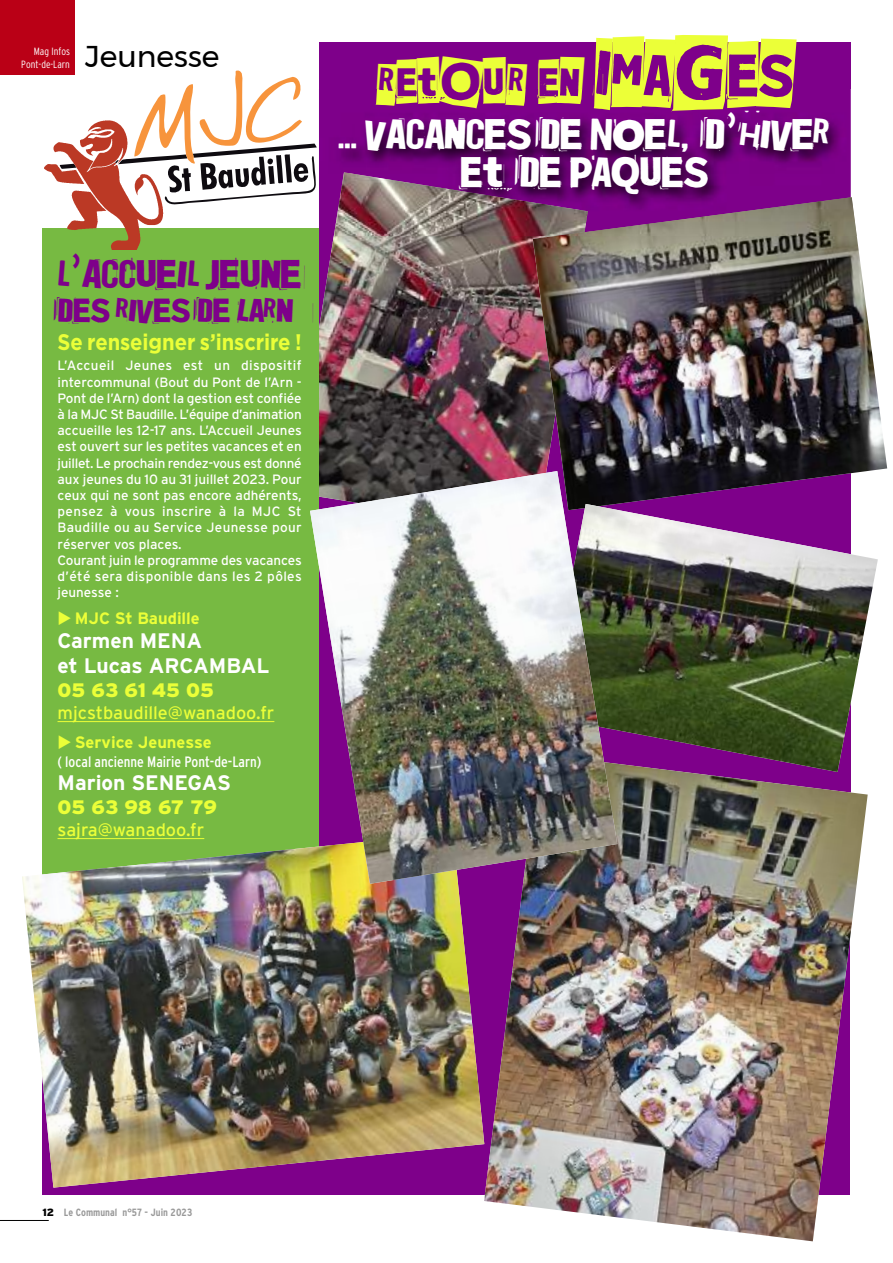
<style>
.page{position:relative;width:893px;height:1263px;background:#fff}
.page>*{position:absolute;margin:0;border:0;box-sizing:border-box;transform-origin:0 0}
.t1{font:48px/37.5px "Jadefedga 08";color:#fff;text-align:center}
.t2{font:45px "Jadefedga 08";color:#7e008a}
.t3{font:44.55px "Jadefedgah 80";color:#ebff38}
.t4{font:37.5px "Jadefedga 08";color:#7e008a}
.t5{font:30px "Montserrat";color:#000}
.t6{font:700 22.5px "Gotham";letter-spacing:-.005em;color:#ebff38;scale:.9 1}
.t7{font:700 21px/25.2px "Interstate";color:#fff}
.t8{font:900 19.5px "Interstate";letter-spacing:-.005em;color:#ebff38}
.t9{font:18px "Interstate";color:#ebff38}
.t10{font:700 16.5px "Interstate";color:#ebff38}
.t11{font:condensed 15px "Interstate";color:#fff}
.t12{font:13.5px/16.2px "Interstate";letter-spacing:-.005em;color:#fff}
.t13{font:700 condensed 10.5px "Interstate";color:#999}
.t14{font:300 condensed 10.5px/13.5px "Interstate";color:#fff;text-align:right}
.s1{font-size:66.75px}
.s2{font-size:44.7px}
.s3{font-weight:900;font-stretch:normal;color:#000}
</style>
<div class="page">
<div style="left:319px;top:43px;width:531px;height:837px;background:#7e008a"></div>
<img style="left:484px;top:772px;width:384px;height:469px">
<hr style="left:0;top:1220px;width:49px;height:1px;background:#000">
<div style="left:0;top:0;width:74px;height:74px;background:#ba0016"></div>
<img style="left:319px;top:236px;width:214px;height:235px">
<img style="left:533px;top:236px;width:354px;height:268px">
<img style="left:617px;top:504px;width:261px;height:268px">
<img style="left:333px;top:89px;width:518px;height:147px">
<img style="left:375px;top:89px;width:61px;height:17px">
<img style="left:593px;top:89px;width:129px;height:21px">
<img style="left:334px;top:172px;width:254px;height:64px">
<img style="left:555px;top:197px;width:302px;height:39px">
<div style="left:43px;top:228px;width:276px;height:680px;background:#77ba42"></div>
<svg style="left:44px;top:71px;width:273px;height:179px"></svg>
<hr style="left:58px;top:721px;width:216px;height:1px;background:#ebff38">
<img style="left:22px;top:833px;width:462px;height:354px">
<img style="left:310px;top:471px;width:307px;height:413px">
<p class="t14" style="left:21px;top:45px;width:50px">Mag Infos<br>Pont-de-Larn</p>
<h3 class="t5" style="left:85px;top:38px;width:136px">Jeunesse</h3>
<h3 class="t3" style="left:377px;top:56px;width:420px">RETOUR EN<span class="s1">IMAGES</span></h3>
<h1 class="t1" style="left:339px;top:114px;width:493px"><span class="s2">...</span> VACANCES DE NOEL, D’HIVER<br>ET DE PAQUES</h1>
<h2 class="t2" style="left:58px;top:247px;width:270px">L’ACCUEILJEUNE</h2>
<h3 class="t4" style="left:58px;top:288px;width:275px">DES RIVES DE LARN</h3>
<h3 class="t6" style="left:58px;top:329px;width:273px">Se renseigner s’inscrire !</h3>
<p class="t12" style="left:58px;top:358px;width:246px">L’Accueil Jeunes est un dispositif intercommunal (Bout du Pont de l’Arn - Pont de l’Arn) dont la gestion est confiée à la MJC St Baudille. L’équipe d’animation accueille les 12-17 ans. L’Accueil Jeunes est ouvert sur les petites vacances et en juillet. Le prochain rendez-vous est donné aux jeunes du 10 au 31 juillet 2023. Pour ceux qui ne sont pas encore adhérents, pensez à vous inscrire à la MJC St Baudille ou au Service Jeunesse pour réserver vos places.<br>Courant juin le programme des vacances d’été sera disponible dans les 2 pôles jeunesse :</p>
<p class="t10" style="left:58px;top:609px;width:144px">◆ MJC St Baudille</p>
<h3 class="t7" style="left:58px;top:628px;width:214px">Carmen MENA<br>et Lucas ARCAMBAL</h3>
<h3 class="t8" style="left:58px;top:679px;width:158px">05 63 61 45 05</h3>
<h3 class="t9" style="left:58px;top:702px;width:218px">mjcstbaudille@wanadoo.fr</h3>
<p class="t10" style="left:58px;top:733px;width:156px">◆ Service Jeunesse</p>
<p class="t11" style="left:58px;top:756px;width:205px">( local ancienne Mairie Pont-de-Larn)</p>
<h3 class="t7" style="left:58px;top:770px;width:175px">Marion SENEGAS</h3>
<h3 class="t8" style="left:58px;top:796px;width:161px">05 63 98 67 79</h3>
<h3 class="t9" style="left:58px;top:819px;width:148px">sajra@wanadoo.fr</h3>
<p class="t13" style="left:43px;top:1209px;width:151px"><span class="s3">12</span> Le Communal n°57 - Juin 2023</p>
</div>
